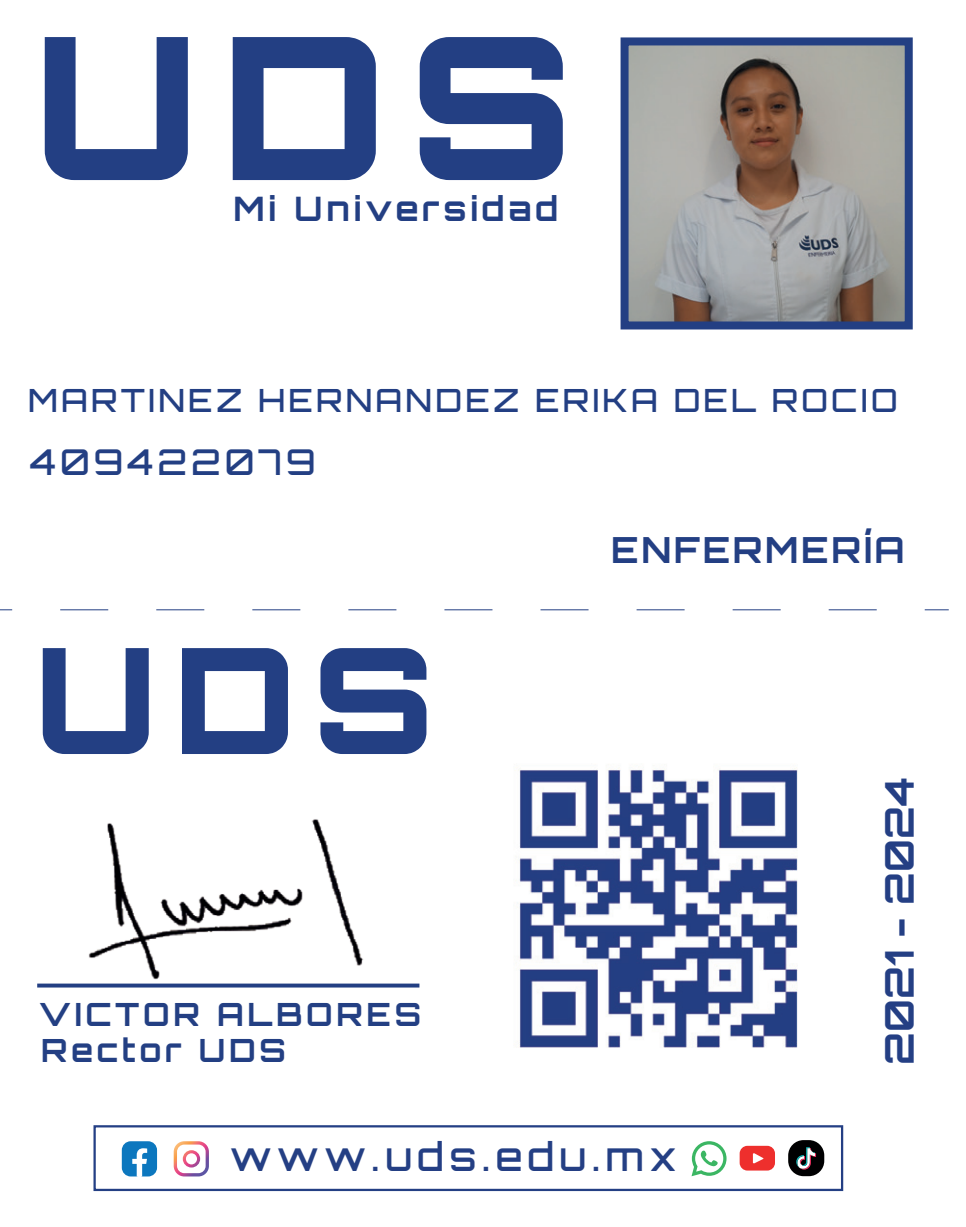
<style>
.page{position:relative;width:966px;height:1227px;background:#fff}
.page>*{position:absolute;margin:0;border:0;box-sizing:border-box;transform-origin:0 0}
.t1{font:700 39.6px "Orbitron";color:#243f84}
.t2{font:500 39.2px "Orbitron";letter-spacing:.135em;color:#243f84}
.t3{font:700 36px "Orbitron";letter-spacing:.075em;color:#233f83}
.t4{font:500 35.6px "Orbitron";letter-spacing:.115em;color:#233f83}
.t5{font:700 33.6px "Orbitron";letter-spacing:.115em;color:#233f83}
.t6{font:500 32px "Orbitron";letter-spacing:.1em;color:#233f83}
.t7{font:700 32px/36px "Orbitron";letter-spacing:.115em;color:#233f83}
</style>
<div class="page">
<img style="left:629px;top:46px;width:274px;height:274px">
<div style="left:620px;top:37px;width:292px;height:292px;border:8px solid #233f83"></div>
<svg style="left:45px;top:37px;width:143px;height:143px"></svg>
<svg style="left:233px;top:37px;width:143px;height:143px"></svg>
<svg style="left:419px;top:37px;width:143px;height:143px"></svg>
<svg style="left:43px;top:648px;width:106px;height:106px"></svg>
<svg style="left:182px;top:648px;width:106px;height:106px"></svg>
<svg style="left:320px;top:648px;width:106px;height:106px"></svg>
<div style="left:37px;top:983px;width:382px;height:4px;border:2px solid #233f83"></div>
<img style="left:81px;top:819px;width:288px;height:169px">
<svg style="left:174px;top:1141px;width:35px;height:35px"></svg>
<svg style="left:691px;top:1141px;width:35px;height:35px"></svg>
<svg style="left:739px;top:1146px;width:36px;height:24px"></svg>
<div style="left:93px;top:1125px;width:750px;height:66px;border:2px solid #243f84"></div>
<div style="left:788px;top:1140px;width:36px;height:36px;background:#000001;border-radius:15px"></div>
<svg style="left:796px;top:1147px;width:20px;height:22px"></svg>
<img style="left:518px;top:767px;width:280px;height:281px">
<svg style="left:0;top:609px;width:12px;height:1px"></svg>
<svg style="left:60px;top:609px;width:817px;height:1px"></svg>
<svg style="left:924px;top:609px;width:24px;height:1px"></svg>
<svg style="left:122px;top:1141px;width:35px;height:35px"></svg>
<p class="t5" style="left:233px;top:188px;width:326px">Mi Universidad</p>
<p class="t6" style="left:28px;top:380px;width:870px">MARTINEZ HERNANDEZ ERIKA DEL ROCIO</p>
<p class="t4" style="left:30px;top:439px;width:287px">409422079</p>
<p class="t7" style="left:39px;top:996px;width:383px">VICTOR ALBORES<br>Rector UDS</p>
<p class="t3" style="left:611px;top:528px;width:295px">ENFERMERÍA</p>
<p class="t1" style="left:875px;top:1064px;width:289px;rotate:-90deg">2021 - 2024</p>
<p class="t2" style="left:230px;top:1132px;width:448px">www.uds.edu.mx</p>
</div>
